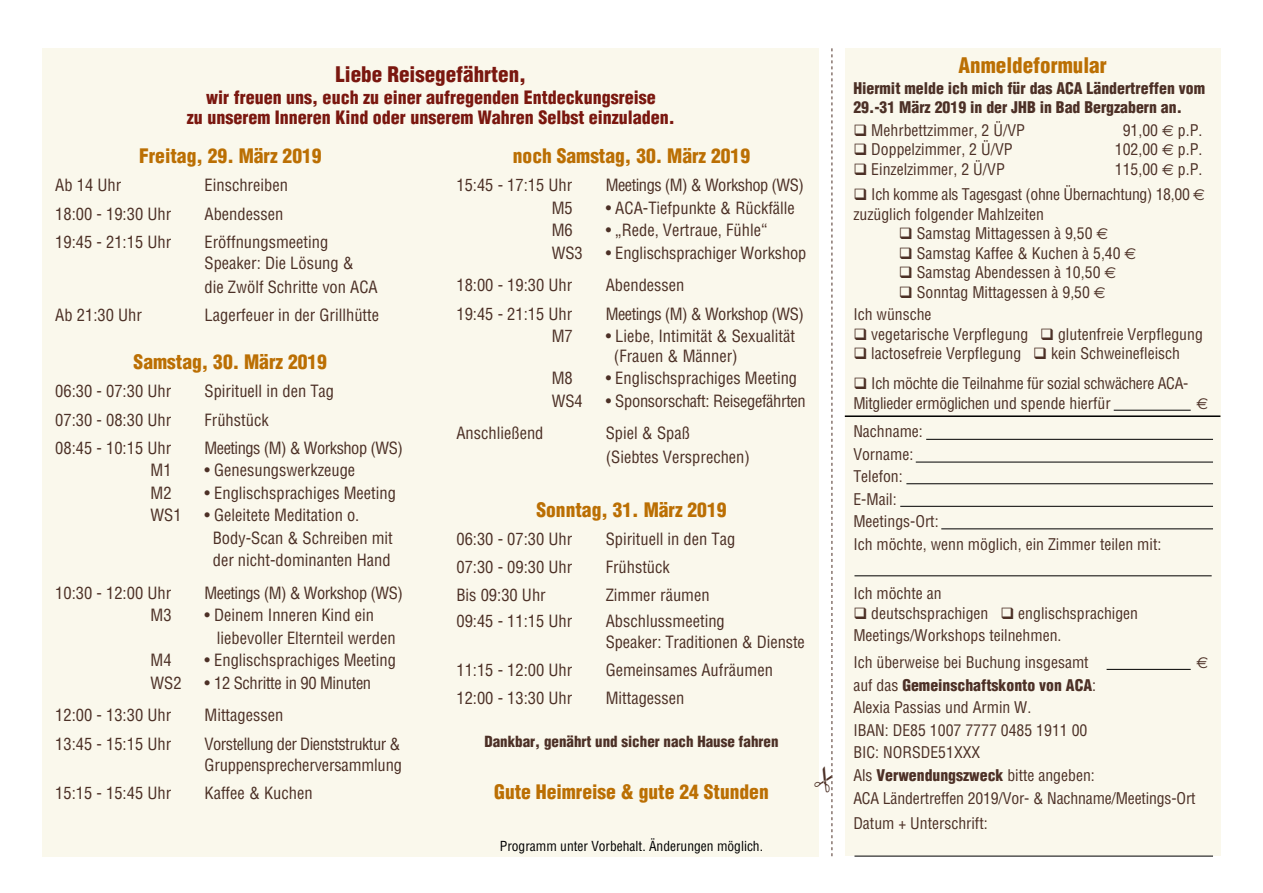
<style>
.page{position:relative;width:1263px;height:893px;background:#fff}
.page>*{position:absolute;margin:0;border:0;box-sizing:border-box;transform-origin:0 0}
.t1{font:900 condensed 21px "Helvetica";color:#7a170f}
.t2{font:900 condensed 21px "Helvetica";color:#bb6f03}
.t3{font:900 condensed 19.5px "Helvetica";color:#bb6f03}
.t4{font:900 condensed 18px/19.5px "Helvetica";color:#7a170f;text-align:center}
.t5{font:condensed 16.5px/22.5px "Helvetica";color:#4c3026}
.t6{font:condensed 16.5px/21px "Helvetica";letter-spacing:-.02em;color:#4c3026}
.t7{font:condensed 16.5px "Helvetica";letter-spacing:-.03em;color:#4c3026}
.t8{font:condensed 15.75px/22.5px "Helvetica";color:#4c3026}
.t9{font:condensed 15.75px/19.5px "Helvetica";letter-spacing:-.02em;color:#4c3026}
.t10{font:900 condensed 15.75px/19.5px "Helvetica";color:#4c3026}
.t11{font:15.75px "Euro Sans";color:#4c3026}
.t12{font:900 condensed 15px "Helvetica";color:#4c3026}
.t13{font:condensed 13.5px "Helvetica";color:#000}
.s1{font-family:"Euro Sans";font-stretch:normal}
.s2{font-weight:900}
</style>
<div class="page">
<div style="left:43px;top:135px;width:776px;height:721px;background:#faf8ec"></div>
<div style="left:43px;top:48px;width:776px;height:87px;background:#faf8ec"></div>
<div style="left:845px;top:48px;width:375px;height:808px;background:#faf8ec"></div>
<hr style="left:845px;top:415px;width:375px;height:2px;background:#000">
<hr style="left:926px;top:439px;width:287px;height:1px;background:#000">
<hr style="left:916px;top:462px;width:297px;height:1px;background:#000">
<hr style="left:906px;top:483px;width:307px;height:1px;background:#000">
<hr style="left:900px;top:506px;width:313px;height:1px;background:#000">
<hr style="left:941px;top:529px;width:272px;height:1px;background:#000">
<hr style="left:854px;top:576px;width:358px;height:1px;background:#000">
<hr style="left:1106px;top:669px;width:85px;height:1px;background:#000">
<hr style="left:1114px;top:410px;width:77px;height:1px;background:#000">
<hr style="left:854px;top:856px;width:359px;height:1px;background:#000">
<svg style="left:831px;top:48px;width:1px;height:808px"></svg>
<p class="t1" style="left:336px;top:61px;width:192px">Liebe Reisegefährten,</p>
<p class="t4" style="left:187px;top:88px;width:489px">wir freuen uns, euch zu einer aufregenden Entdeckungsreise<br>zu unserem Inneren Kind oder unserem Wahren Selbst einzuladen.</p>
<p class="t3" style="left:139px;top:144px;width:184px">Freitag, 29. März 2019</p>
<p class="t3" style="left:513px;top:144px;width:239px">noch Samstag, 30. März 2019</p>
<p class="t5" style="left:456px;top:174px;width:117px">15:45 - 17:15 Uhr</p>
<p class="t7" style="left:606px;top:175px;width:200px">Meetings (M) &amp; Workshop (WS)</p>
<p class="t5" style="left:552px;top:196px;width:23px">M5</p>
<p class="t5" style="left:606px;top:196px;width:191px">• ACA-Tiefpunkte &amp; Rückfälle</p>
<p class="t5" style="left:552px;top:219px;width:23px">M6</p>
<p class="t5" style="left:606px;top:219px;width:163px">• „Rede, Vertraue, Fühle“</p>
<p class="t5" style="left:552px;top:241px;width:33px">WS3</p>
<p class="t5" style="left:606px;top:241px;width:202px">• Englischsprachiger Workshop</p>
<p class="t5" style="left:456px;top:274px;width:117px">18:00 - 19:30 Uhr</p>
<p class="t5" style="left:606px;top:274px;width:80px">Abendessen</p>
<p class="t5" style="left:456px;top:302px;width:117px">19:45 - 21:15 Uhr</p>
<p class="t7" style="left:606px;top:303px;width:200px">Meetings (M) &amp; Workshop (WS)</p>
<p class="t5" style="left:552px;top:324px;width:23px">M7</p>
<p class="t5" style="left:614px;top:326px;width:183px;line-height:19.5px;text-indent:-8px">• Liebe, Intimität &amp; Sexualität (Frauen &amp; Männer)</p>
<p class="t5" style="left:552px;top:366px;width:23px">M8</p>
<p class="t5" style="left:606px;top:366px;width:193px">• Englischsprachiges Meeting</p>
<p class="t5" style="left:552px;top:389px;width:33px">WS4</p>
<p class="t6" style="left:606px;top:390px;width:202px">• Sponsorschaft: Reisegefährten</p>
<p class="t5" style="left:456px;top:421px;width:89px">Anschließend</p>
<p class="t5" style="left:606px;top:421px;width:146px;line-height:24px">Spiel &amp; Spaß<br>(Siebtes Versprechen)</p>
<p class="t3" style="left:536px;top:497px;width:192px">Sonntag, 31. März 2019</p>
<p class="t5" style="left:456px;top:527px;width:117px">06:30 - 07:30 Uhr</p>
<p class="t5" style="left:606px;top:527px;width:131px">Spirituell in den Tag</p>
<p class="t5" style="left:456px;top:555px;width:117px">07:30 - 09:30 Uhr</p>
<p class="t5" style="left:606px;top:555px;width:66px">Frühstück</p>
<p class="t5" style="left:456px;top:584px;width:91px">Bis 09:30 Uhr</p>
<p class="t5" style="left:606px;top:584px;width:106px">Zimmer räumen</p>
<p class="t5" style="left:456px;top:609px;width:117px">09:45 - 11:15 Uhr</p>
<p class="t5" style="left:606px;top:610px;width:201px;line-height:21px">Abschlussmeeting<br>Speaker: Traditionen &amp; Dienste</p>
<p class="t5" style="left:456px;top:658px;width:117px">11:15 - 12:00 Uhr</p>
<p class="t5" style="left:606px;top:658px;width:169px">Gemeinsames Aufräumen</p>
<p class="t5" style="left:456px;top:686px;width:117px">12:00 - 13:30 Uhr</p>
<p class="t5" style="left:606px;top:686px;width:80px">Mittagessen</p>
<p class="t12" style="left:484px;top:732px;width:296px">Dankbar, genährt und sicher nach Hause fahren</p>
<p class="t3" style="left:494px;top:780px;width:276px">Gute Heimreise &amp; gute 24 Stunden</p>
<p class="t5" style="left:55px;top:174px;width:68px">Ab 14 Uhr</p>
<p class="t5" style="left:205px;top:174px;width:85px">Einschreiben</p>
<p class="t5" style="left:55px;top:202px;width:117px">18:00 - 19:30 Uhr</p>
<p class="t5" style="left:205px;top:202px;width:80px">Abendessen</p>
<p class="t5" style="left:55px;top:230px;width:117px">19:45 - 21:15 Uhr</p>
<p class="t5" style="left:205px;top:231px;width:151px;line-height:21px">Eröffnungsmeeting<br>Speaker: Die Lösung &amp;</p>
<p class="t5" style="left:205px;top:275px;width:175px">die Zwölf Schritte von ACA</p>
<p class="t5" style="left:55px;top:304px;width:88px">Ab 21:30 Uhr</p>
<p class="t5" style="left:205px;top:304px;width:176px">Lagerfeuer in der Grillhütte</p>
<p class="t3" style="left:134px;top:350px;width:195px">Samstag, 30. März 2019</p>
<p class="t5" style="left:55px;top:380px;width:117px">06:30 - 07:30 Uhr</p>
<p class="t5" style="left:205px;top:380px;width:131px">Spirituell in den Tag</p>
<p class="t5" style="left:55px;top:408px;width:117px">07:30 - 08:30 Uhr</p>
<p class="t5" style="left:205px;top:408px;width:66px">Frühstück</p>
<p class="t5" style="left:55px;top:436px;width:117px">08:45 - 10:15 Uhr</p>
<p class="t7" style="left:205px;top:438px;width:200px">Meetings (M) &amp; Workshop (WS)</p>
<p class="t5" style="left:151px;top:459px;width:23px">M1</p>
<p class="t5" style="left:205px;top:459px;width:152px">• Genesungswerkzeuge</p>
<p class="t5" style="left:151px;top:481px;width:23px">M2</p>
<p class="t5" style="left:205px;top:481px;width:193px">• Englischsprachiges Meeting</p>
<p class="t5" style="left:151px;top:504px;width:33px">WS1</p>
<p class="t5" style="left:213px;top:504px;width:182px;text-indent:-8px">• Geleitete Meditation o.<br>Body-Scan &amp; Schreiben mit der nicht-dominanten Hand</p>
<p class="t5" style="left:55px;top:581px;width:117px">10:30 - 12:00 Uhr</p>
<p class="t7" style="left:205px;top:583px;width:200px">Meetings (M) &amp; Workshop (WS)</p>
<p class="t5" style="left:151px;top:604px;width:23px">M3</p>
<p class="t5" style="left:217px;top:604px;width:180px;text-indent:-12px">• Deinem Inneren Kind ein liebevoller Elternteil werden</p>
<p class="t5" style="left:151px;top:649px;width:23px">M4</p>
<p class="t5" style="left:205px;top:649px;width:193px">• Englischsprachiges Meeting</p>
<p class="t5" style="left:151px;top:671px;width:33px">WS2</p>
<p class="t6" style="left:205px;top:672px;width:168px">• 12 Schritte in 90 Minuten</p>
<p class="t5" style="left:55px;top:704px;width:117px">12:00 - 13:30 Uhr</p>
<p class="t5" style="left:205px;top:704px;width:80px">Mittagessen</p>
<p class="t5" style="left:55px;top:732px;width:117px">13:45 - 15:15 Uhr</p>
<p class="t6" style="left:205px;top:733px;width:199px">Vorstellung der Dienststruktur &amp;<br>Gruppensprecherversammlung</p>
<p class="t5" style="left:55px;top:781px;width:117px">15:15 - 15:45 Uhr</p>
<p class="t5" style="left:205px;top:781px;width:110px">Kaffee &amp; Kuchen</p>
<p class="t13" style="left:500px;top:838px;width:265px">Programm unter Vorbehalt. Änderungen möglich.</p>
<p class="t2" style="left:958px;top:52px;width:150px">Anmeldeformular</p>
<p class="t10" style="left:853px;top:78px;width:353px">Hiermit melde ich mich für das ACA Ländertreffen vom<br>29.-31 März 2019 in der JHB in Bad Bergzabern an.</p>
<p class="t8" style="left:853px;top:119px;width:173px">❑ Mehrbettzimmer, 2 Ü/VP</p>
<p class="t8" style="left:1123px;top:119px;width:81px">91,00 <span class="s1">8</span> p.P.</p>
<p class="t8" style="left:853px;top:138px;width:161px">❑ Doppelzimmer, 2 Ü/VP</p>
<p class="t8" style="left:1115px;top:138px;width:89px">102,00 <span class="s1">8</span> p.P.</p>
<p class="t8" style="left:853px;top:158px;width:153px">❑ Einzelzimmer, 2 Ü/VP</p>
<p class="t8" style="left:1115px;top:158px;width:89px">115,00 <span class="s1">8</span> p.P.</p>
<p class="t9" style="left:853px;top:185px;width:353px">❑ Ich komme als Tagesgast (ohne Übernachtung) 18,00 <span class="s1">8 </span>zuzüglich folgender Mahlzeiten</p>
<p class="t8" style="left:899px;top:222px;width:211px">❑ Samstag Mittagessen à 9,50 <span class="s1">8</span></p>
<p class="t8" style="left:899px;top:242px;width:239px">❑ Samstag Kaffee &amp; Kuchen à 5,40 <span class="s1">!</span></p>
<p class="t8" style="left:899px;top:261px;width:219px">❑ Samstag Abendessen à 10,50 <span class="s1">8</span></p>
<p class="t8" style="left:853px;top:281px;width:254px;text-indent:46px">❑ Sonntag Mittagessen à 9,50 <span class="s1">8<br></span>Ich wünsche</p>
<p class="t8" style="left:853px;top:323px;width:351px">❑ vegetarische Verpflegung ❑ glutenfreie Verpflegung</p>
<p class="t8" style="left:853px;top:342px;width:328px">❑ lactosefreie Verpflegung ❑ kein Schweinefleisch</p>
<p class="t9" style="left:853px;top:374px;width:337px">❑ Ich möchte die Teilnahme für sozial schwächere ACA-<br>Mitglieder ermöglichen und spende hierfür</p>
<p class="t11" style="left:1196px;top:394px;width:13px">8</p>
<p class="t8" style="left:853px;top:420px;width:309px">Nachname:<br>Vorname:<br>Telefon:<br>E-Mail:<br>Meetings-Ort:<br>Ich möchte, wenn möglich, ein Zimmer teilen mit:</p>
<p class="t8" style="left:853px;top:582px;width:90px">Ich möchte an</p>
<p class="t8" style="left:853px;top:602px;width:286px">❑ deutschsprachigen ❑ englischsprachigen<br>Meetings/Workshops teilnehmen.</p>
<p class="t8" style="left:853px;top:651px;width:237px">Ich überweise bei Buchung insgesamt</p>
<p class="t11" style="left:1196px;top:654px;width:13px">8</p>
<p class="t8" style="left:853px;top:674px;width:344px">auf das <span class="s2">Gemeinschaftskonto von ACA</span>:<br>Alexia Passias und Armin W.<br>IBAN: DE85 1007 7777 0485 1911 00<br>BIC: NORSDE51XXX<br>Als <span class="s2">Verwendungszweck</span> bitte angeben:<br>ACA Ländertreffen 2019/Vor- &amp; Nachname/Meetings-Ort</p>
<p class="t8" style="left:853px;top:812px;width:136px">Datum + Unterschrift:</p>
</div>
